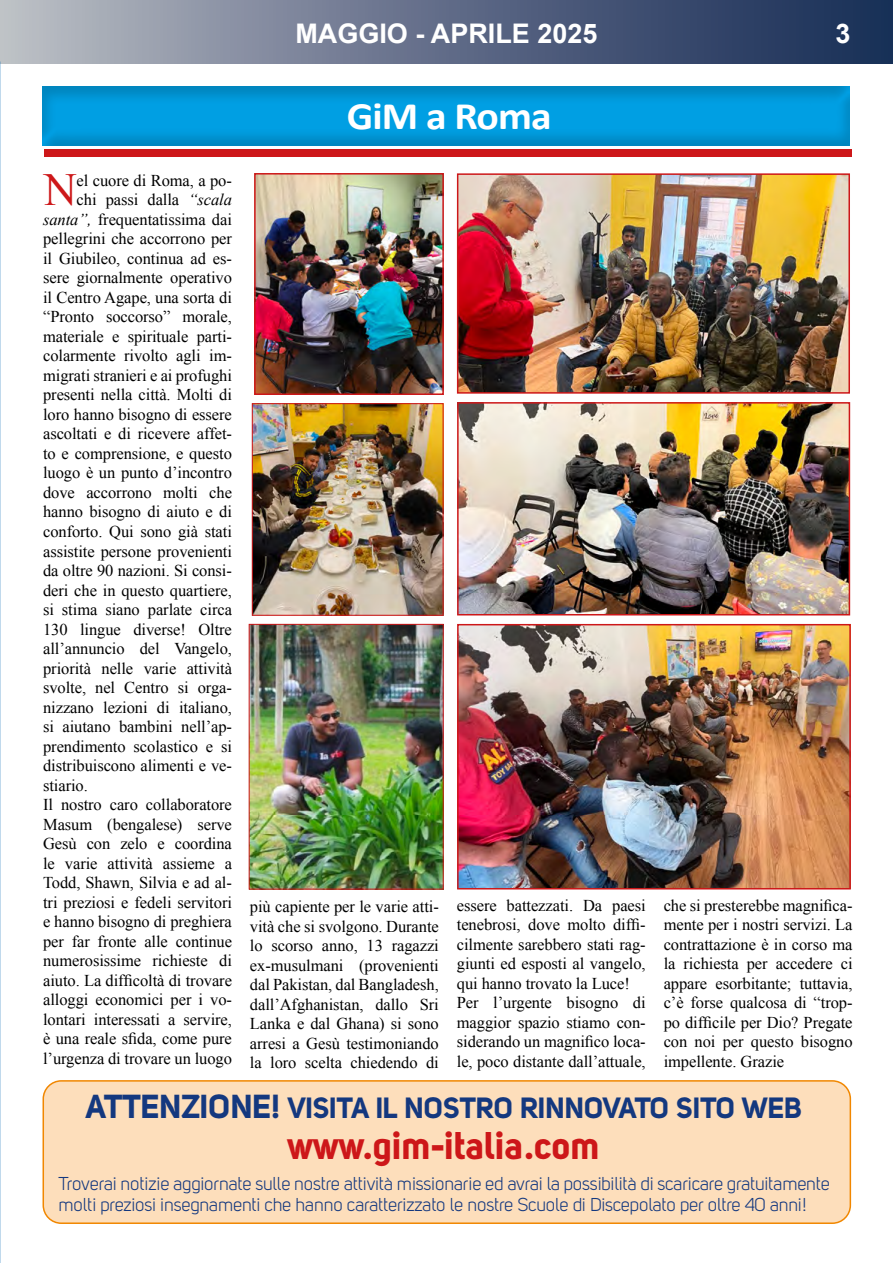
<style>
.page{position:relative;width:893px;height:1263px;background:#fff}
.page>*{position:absolute;margin:0;border:0;box-sizing:border-box;transform-origin:0 0}
.t1{font:45.9px "Times New Roman";color:#cd1719}
.t2{font:700 39px "Calibri";letter-spacing:-.02em;color:#fff;scale:1.07 1}
.t3{font:38.1px "Uni Sans Bold";color:#cd1719}
.t4{font:28.95px "Uni Sans Bold";letter-spacing:-.01em;color:#14387f}
.t5{font:700 27px "Arial";color:#fff}
.t6{font:18.45px/21px "Uni Sans Book";letter-spacing:-.01em;color:#14387f}
.t7{font:16.5px/19.5px "Times New Roman";letter-spacing:-.005em;color:#000;text-align:justify}
.s1{font-style:italic}
.s2{font-size:32.85px}
</style>
<div class="page">
<div style="left:0;top:0;width:893px;height:64px;background:linear-gradient(to right,#b8bac3,#112652)"></div>
<div style="left:44px;top:149px;width:807px;height:8px;background:#cd1719"></div>
<div style="left:30px;top:75px;width:834px;height:72px;background:#000;opacity:.17"></div>
<div style="left:43px;top:1081px;width:807px;height:142px;background:#fddebb;border-radius:18px"></div>
<div style="left:43px;top:1080px;width:808px;height:144px;border:2px solid #f18700;border-radius:18px"></div>
<img style="left:460px;top:627px;width:388px;height:259px">
<div style="left:457px;top:624px;width:394px;height:265px;border:2px solid #cd1719"></div>
<img style="left:254px;top:405px;width:188px;height:209px">
<div style="left:252px;top:403px;width:192px;height:213px;border:1px solid #cd1719"></div>
<img style="left:460px;top:405px;width:387px;height:207px">
<div style="left:457px;top:402px;width:393px;height:213px;border:2px solid #cd1719"></div>
<img style="left:257px;top:176px;width:184px;height:216px">
<div style="left:254px;top:173px;width:190px;height:222px;border:2px solid #cd1719"></div>
<img style="left:460px;top:176px;width:387px;height:215px">
<div style="left:457px;top:173px;width:393px;height:221px;border:2px solid #cd1719"></div>
<img style="left:251px;top:626px;width:191px;height:261px">
<div style="left:249px;top:624px;width:195px;height:265px;border:1px solid #cd1719"></div>
<h3 class="t5" style="left:295px;top:16px;width:304px">MAGGIO - APRILE 2025</h3>
<h3 class="t5" style="left:835px;top:16px;width:17px">3</h3>
<h2 class="t2" style="left:347px;top:92px;width:193px">GiM a Roma</h2>
<h1 class="t1" style="left:44px;top:159px;width:35px">N</h1>
<p class="t7" style="left:77px;top:170px;width:157px">el cuore di Roma, a po-</p>
<p class="t7" style="left:77px;top:190px;width:157px">chi passi dalla <span class="s1">“scala</span></p>
<p class="t7" style="left:43px;top:209px;width:190px"><span class="s1">santa”,</span> frequentatissima dai</p>
<p class="t7" style="left:43px;top:229px;width:190px">pellegrini che accorrono per</p>
<p class="t7" style="left:43px;top:248px;width:190px">il Giubileo, continua ad es-</p>
<p class="t7" style="left:43px;top:268px;width:190px">sere giornalmente operativo</p>
<p class="t7" style="left:43px;top:287px;width:190px">il Centro Agape, una sorta di</p>
<p class="t7" style="left:43px;top:307px;width:190px">“Pronto soccorso” morale,</p>
<p class="t7" style="left:43px;top:326px;width:190px">materiale e spirituale parti-</p>
<p class="t7" style="left:43px;top:346px;width:190px">colarmente rivolto agli im-</p>
<p class="t7" style="left:43px;top:365px;width:190px">migrati stranieri e ai profughi</p>
<p class="t7" style="left:43px;top:385px;width:190px">presenti nella città. Molti di</p>
<p class="t7" style="left:43px;top:404px;width:190px">loro hanno bisogno di essere</p>
<p class="t7" style="left:43px;top:424px;width:190px">ascoltati e di ricevere affet-</p>
<p class="t7" style="left:43px;top:443px;width:190px">to e comprensione, e questo</p>
<p class="t7" style="left:43px;top:463px;width:190px">luogo è un punto d’incontro</p>
<p class="t7" style="left:43px;top:482px;width:190px">dove accorrono molti che</p>
<p class="t7" style="left:43px;top:502px;width:190px">hanno bisogno di aiuto e di</p>
<p class="t7" style="left:43px;top:521px;width:190px">conforto. Qui sono già stati</p>
<p class="t7" style="left:43px;top:541px;width:190px">assistite persone provenienti</p>
<p class="t7" style="left:43px;top:560px;width:190px">da oltre 90 nazioni. Si consi-</p>
<p class="t7" style="left:43px;top:580px;width:190px">deri che in questo quartiere,</p>
<p class="t7" style="left:43px;top:599px;width:190px">si stima siano parlate circa</p>
<p class="t7" style="left:43px;top:619px;width:190px">130 lingue diverse! Oltre</p>
<p class="t7" style="left:43px;top:638px;width:190px">all’annuncio del Vangelo,</p>
<p class="t7" style="left:43px;top:658px;width:190px">priorità nelle varie attività</p>
<p class="t7" style="left:43px;top:677px;width:190px">svolte, nel Centro si orga-</p>
<p class="t7" style="left:43px;top:697px;width:190px">nizzano lezioni di italiano,</p>
<p class="t7" style="left:43px;top:716px;width:190px">si aiutano bambini nell’ap-</p>
<p class="t7" style="left:43px;top:736px;width:190px">prendimento scolastico e si</p>
<p class="t7" style="left:43px;top:755px;width:190px">distribuiscono alimenti e ve-</p>
<p class="t7" style="left:43px;top:775px;width:46px">stiario.</p>
<p class="t7" style="left:43px;top:794px;width:190px">Il nostro caro collaboratore</p>
<p class="t7" style="left:43px;top:814px;width:190px">Masum (bengalese) serve</p>
<p class="t7" style="left:43px;top:833px;width:190px">Gesù con zelo e coordina</p>
<p class="t7" style="left:43px;top:853px;width:190px">le varie attività assieme a</p>
<p class="t7" style="left:43px;top:872px;width:190px">Todd, Shawn, Silvia e ad al-</p>
<p class="t7" style="left:43px;top:892px;width:190px">tri preziosi e fedeli servitori</p>
<p class="t7" style="left:43px;top:911px;width:190px">e hanno bisogno di preghiera</p>
<p class="t7" style="left:43px;top:931px;width:190px">per far fronte alle continue</p>
<p class="t7" style="left:43px;top:950px;width:190px">numerosissime richieste di</p>
<p class="t7" style="left:43px;top:970px;width:190px">aiuto. La difficoltà di trovare</p>
<p class="t7" style="left:43px;top:989px;width:190px">alloggi economici per i vo-</p>
<p class="t7" style="left:43px;top:1009px;width:190px">lontari interessati a servire,</p>
<p class="t7" style="left:43px;top:1028px;width:190px">è una reale sfida, come pure</p>
<p class="t7" style="left:43px;top:1048px;width:190px">l’urgenza di trovare un luogo</p>
<p class="t7" style="left:250px;top:897px;width:190px">più capiente per le varie atti&shy;vità che si svolgono. Durante lo scorso anno, 13 ragazzi ex-musulmani (provenienti dal Pakistan, dal Bangladesh, dall’Afghanistan, dallo Sri Lanka e dal Ghana) si sono arresi a Gesù testimoniando la loro scelta chiedendo di</p>
<p class="t7" style="left:457px;top:895px;width:190px;text-align:left">essere battezzati. Da paesi tenebrosi, dove molto diffi&shy;cilmente sarebbero stati rag&shy;giunti ed esposti al vangelo, qui hanno trovato la Luce!<br>Per l’urgente bisogno di maggior spazio stiamo con&shy;siderando un magnifico loca&shy;le, poco distante dall’attuale,</p>
<p class="t7" style="left:664px;top:895px;width:190px">che si presterebbe magnifica&shy;mente per i nostri servizi. La contrattazione è in corso ma la richiesta per accedere ci appare esorbitante; tuttavia, c’è forse qualcosa di “trop&shy;po difficile per Dio? Pregate con noi per questo bisogno impellente. Grazie</p>
<h3 class="t4" style="left:86px;top:1090px;width:718px"><span class="s2">ATTENZIONE!</span> VISITA IL NOSTRO RINNOVATO SITO WEB</h3>
<h3 class="t3" style="left:288px;top:1122px;width:314px">www.gim-italia.com</h3>
<p class="t6" style="left:59px;top:1172px;width:773px">Troverai notizie aggiornate sulle nostre attività missionarie ed avrai la possibilità di scaricare gratuitamente molti preziosi insegnamenti che hanno caratterizzato le nostre Scuole di Discepolato per oltre 40 anni!</p>
</div>
